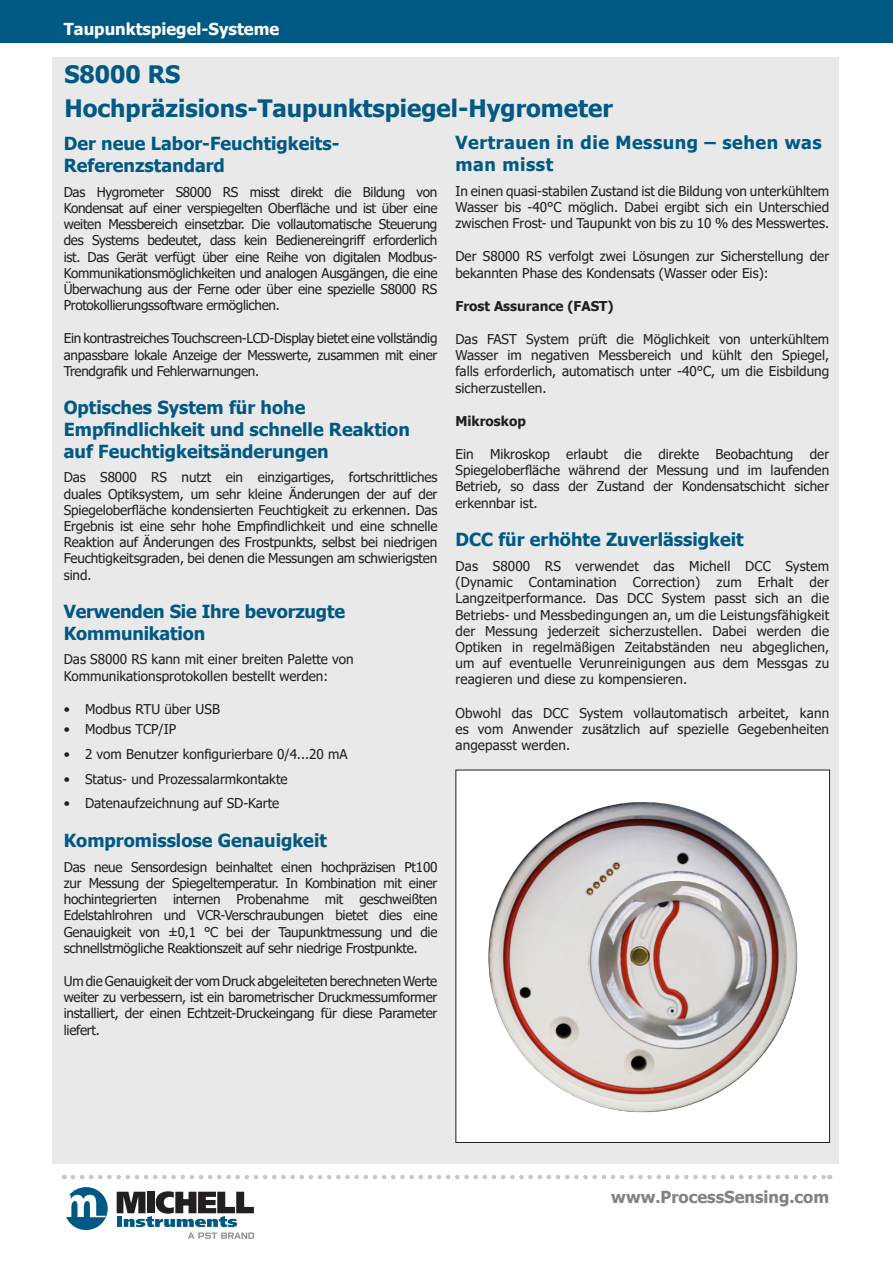
<style>
.page{position:relative;width:893px;height:1263px;background:#fff}
.page>*{position:absolute;margin:0;border:0;box-sizing:border-box;transform-origin:0 0}
.Heading_2{font:700 24px "Tahoma";color:#005983}
.Body_text{font:700 18px/21.6px "Tahoma";color:#005983}
.Heading_3{font:700 18px/21.6px "Tahoma";color:#005983}
.Body_text-2{font:700 18px/21.6px "Tahoma";letter-spacing:.03em;color:#005983}
.t1{font:700 16.5px "Tahoma";color:#fff}
.t2{font:700 16.5px "Tahoma";color:#808285}
.Body_text-3{font:13.5px/16.2px "Tahoma";color:#231f20;text-align:justify}
.Body_text-4{font:700 13.5px "Tahoma";color:#231f20}
</style>
<div class="page">
<div style="left:0;top:0;width:893px;height:43px;background:#005983"></div>
<svg style="left:73px;top:1175px;width:757px;height:4px"></svg>
<svg style="left:66px;top:1187px;width:42px;height:43px"></svg>
<svg style="left:117px;top:1191px;width:137px;height:48px"></svg>
<div style="left:53px;top:57px;width:786px;height:1107px;background:#e9e9e9"></div>
<img style="left:458px;top:772px;width:369px;height:369px">
<div style="left:455px;top:770px;width:375px;height:373px;border:1px solid #231f20"></div>
<p class="t1" style="left:64px;top:17px;width:217px">Taupunktspiegel-Systeme</p>
<p class="Heading_2" style="left:64px;top:58px;width:117px">S8000 RS</p>
<p class="Heading_2" style="left:64px;top:92px;width:550px">Hochpräzisions-Taupunktspiegel-Hygrometer</p>
<p class="Heading_3" style="left:64px;top:134px;width:277px">Der neue Labor-Feuchtigkeits-<br>Referenzstandard</p>
<p class="Body_text-3" style="left:64px;top:185px;width:375px">Das Hygrometer S8000 RS misst direkt die Bildung von Kondensat auf einer verspiegelten Oberfläche und ist über eine weiten Messbereich einsetzbar. Die vollautomatische Steuerung des Systems bedeutet, dass kein Bedienereingriff erforderlich ist. Das Gerät verfügt über eine Reihe von digitalen Modbus-Kommunikationsmöglichkeiten und analogen Ausgängen, die eine Überwachung aus der Ferne oder über eine spezielle S8000 RS Protokollierungssoftware ermöglichen.</p>
<p class="Body_text-3" style="left:64px;top:331px;width:375px">Ein kontrastreiches Touchscreen-LCD-Display bietet eine vollständig anpassbare lokale Anzeige der Messwerte, zusammen mit einer Trendgrafik und Fehlerwarnungen.</p>
<p class="Body_text" style="left:64px;top:398px;width:348px">Optisches System für hohe<br>Empfindlichkeit und schnelle Reaktion auf Feuchtigkeitsänderungen</p>
<p class="Body_text-3" style="left:64px;top:470px;width:375px">Das S8000 RS nutzt ein einzigartiges, fortschrittliches duales Optiksystem, um sehr kleine Änderungen der auf der Spiegeloberfläche kondensierten Feuchtigkeit zu erkennen. Das Ergebnis ist eine sehr hohe Empfindlichkeit und eine schnelle Reaktion auf Änderungen des Frostpunkts, selbst bei niedrigen Feuchtigkeitsgraden, bei denen die Messungen am schwierigsten sind.</p>
<p class="Body_text" style="left:64px;top:601px;width:283px">Verwenden Sie Ihre bevorzugte<br>Kommunikation</p>
<p class="Body_text-3" style="left:64px;top:652px;width:291px">Das S8000 RS kann mit einer breiten Palette von<br>Kommunikationsprotokollen bestellt werden:</p>
<p class="Body_text-3" style="left:64px;top:702px;width:158px">• Modbus RTU über USB</p>
<p class="Body_text-3" style="left:64px;top:722px;width:114px">• Modbus TCP/IP</p>
<p class="Body_text-3" style="left:64px;top:747px;width:285px">• 2 vom Benutzer konfigurierbare 0/4...20 mA</p>
<p class="Body_text-3" style="left:64px;top:771px;width:225px">• Status- und Prozessalarmkontakte</p>
<p class="Body_text-3" style="left:64px;top:796px;width:217px">• Datenaufzeichnung auf SD-Karte</p>
<p class="Heading_3" style="left:64px;top:830px;width:265px">Kompromisslose Genauigkeit</p>
<p class="Body_text-3" style="left:64px;top:859px;width:375px">Das neue Sensordesign beinhaltet einen hochpräzisen Pt100 zur Messung der Spiegeltemperatur. In Kombination mit einer hochintegrierten internen Probenahme mit geschweißten Edelstahlrohren und VCR-Verschraubungen bietet dies eine Genauigkeit von ±0,1 °C bei der Taupunktmessung und die schnellstmögliche Reaktionszeit auf sehr niedrige Frostpunkte.</p>
<p class="Body_text-3" style="left:64px;top:974px;width:375px">Um die Genauigkeit der vom Druck abgeleiteten berechneten Werte weiter zu verbessern, ist ein barometrischer Druckmessumformer installiert, der einen Echtzeit-Druckeingang für diese Parameter liefert.</p>
<p class="Body_text-2" style="left:455px;top:133px;width:368px">Vertrauen in die Messung – sehen was man misst</p>
<p class="Body_text-3" style="left:455px;top:183px;width:375px">In einen quasi-stabilen Zustand ist die Bildung von unterkühltem Wasser bis -40°C möglich. Dabei ergibt sich ein Unterschied zwischen Frost- und Taupunkt von bis zu 10 % des Messwertes.</p>
<p class="Body_text-3" style="left:455px;top:249px;width:375px">Der S8000 RS verfolgt zwei Lösungen zur Sicherstellung der bekannten Phase des Kondensats (Wasser oder Eis):</p>
<p class="Body_text-4" style="left:455px;top:296px;width:160px">Frost Assurance (FAST)</p>
<p class="Body_text-3" style="left:455px;top:332px;width:375px">Das FAST System prüft die Möglichkeit von unterkühltem Wasser im negativen Messbereich und kühlt den Spiegel, falls erforderlich, automatisch unter -40°C, um die Eisbildung sicherzustellen.</p>
<p class="Body_text-4" style="left:455px;top:411px;width:72px">Mikroskop</p>
<p class="Body_text-3" style="left:455px;top:447px;width:375px">Ein Mikroskop erlaubt die direkte Beobachtung der Spiegeloberfläche während der Messung und im laufenden Betrieb, so dass der Zustand der Kondensatschicht sicher erkennbar ist.</p>
<p class="Heading_3" style="left:455px;top:530px;width:290px">DCC für erhöhte Zuverlässigkeit</p>
<p class="Body_text-3" style="left:455px;top:559px;width:375px">Das S8000 RS verwendet das Michell DCC System (Dynamic Contamination Correction) zum Erhalt der Langzeitperformance. Das DCC System passt sich an die Betriebs- und Messbedingungen an, um die Leistungsfähigkeit der Messung jederzeit sicherzustellen. Dabei werden die Optiken in regelmäßigen Zeitabständen neu abgeglichen, um auf eventuelle Verunreinigungen aus dem Messgas zu reagieren und diese zu kompensieren.</p>
<p class="Body_text-3" style="left:455px;top:705px;width:375px">Obwohl das DCC System vollautomatisch arbeitet, kann es vom Anwender zusätzlich auf spezielle Gegebenheiten angepasst werden.</p>
<p class="t2" style="left:611px;top:1186px;width:219px">www.ProcessSensing.com</p>
</div>
